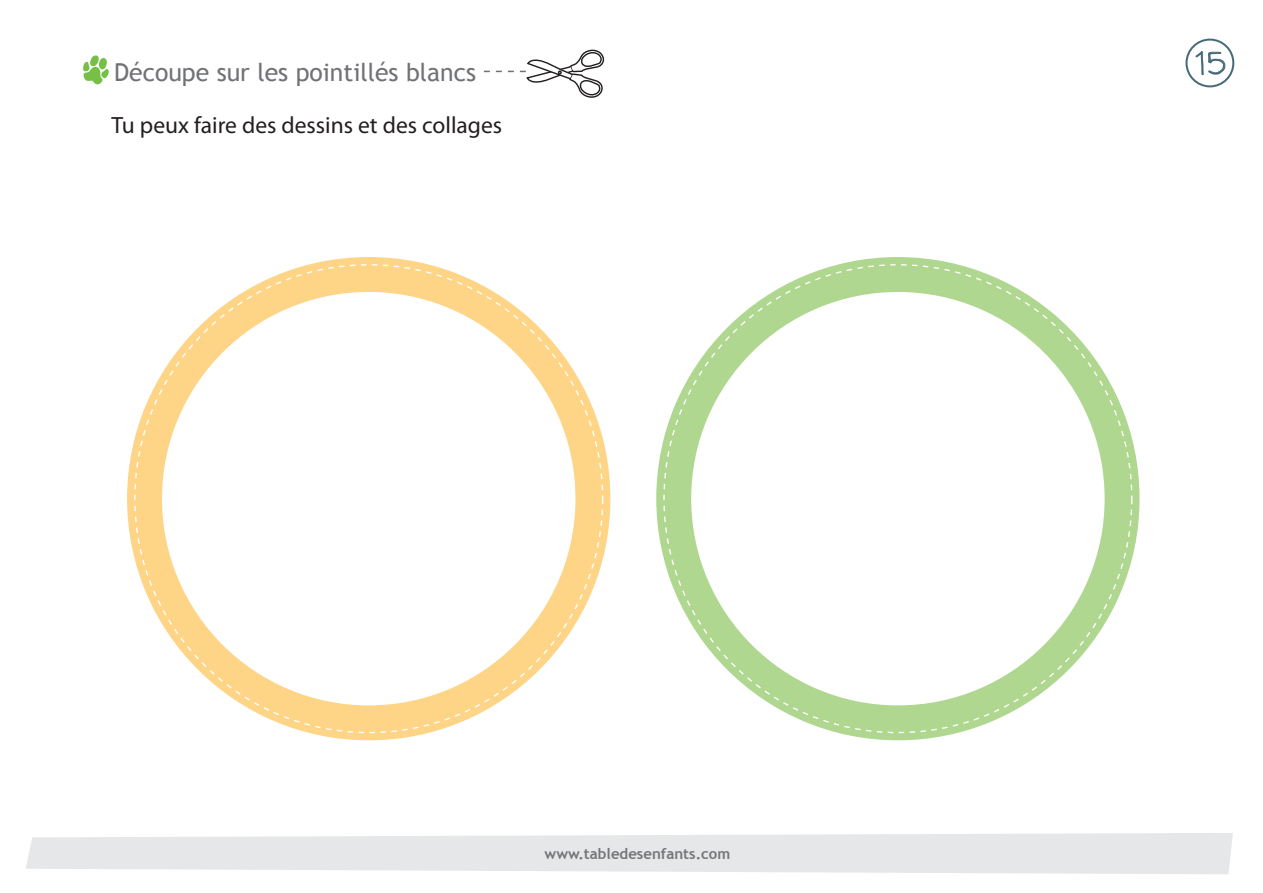
<style>
.page{position:relative;width:1263px;height:893px;background:#fff}
.page>*{position:absolute;margin:0;border:0;box-sizing:border-box;transform-origin:0 0}
.t1{font:45.45px "Kaileen";color:#476a7a}
.t2{font:24.75px "Trebuchet MS";color:#717275}
.t3{font:23.55px "Myriad Pro";color:#231f20}
.t4{font:700 15px "Trebuchet MS";color:#757679}
</style>
<div class="page">
<div style="left:127px;top:257px;width:483px;height:483px;background:#fed486;border-radius:50%"></div>
<div style="left:162px;top:292px;width:413px;height:413px;background:#fff;border-radius:50%"></div>
<div style="left:656px;top:257px;width:483px;height:483px;background:#b0d790;border-radius:50%"></div>
<div style="left:691px;top:292px;width:413px;height:413px;background:#fff;border-radius:50%"></div>
<svg style="left:83px;top:55px;width:26px;height:29px"></svg>
<svg style="left:483px;top:49px;width:122px;height:49px"></svg>
<svg style="left:26px;top:833px;width:1207px;height:41px;background:#e8e9eb"></svg>
<div style="left:1185px;top:39px;width:49px;height:48px;border:2px solid #476a7a;border-radius:50%"></div>
<svg style="left:1195px;top:51px;width:30px;height:24px"></svg>
<p class="t2" style="left:114px;top:58px;width:363px">Découpe sur les pointillés blancs</p>
<p class="t3" style="left:111px;top:111px;width:392px">Tu peux faire des dessins et des collages</p>
<p class="t4" style="left:545px;top:844px;width:187px">www.tabledesenfants.com</p>
<h1 class="t1" style="left:1207px;top:29px;width:19px">5</h1>
</div>
